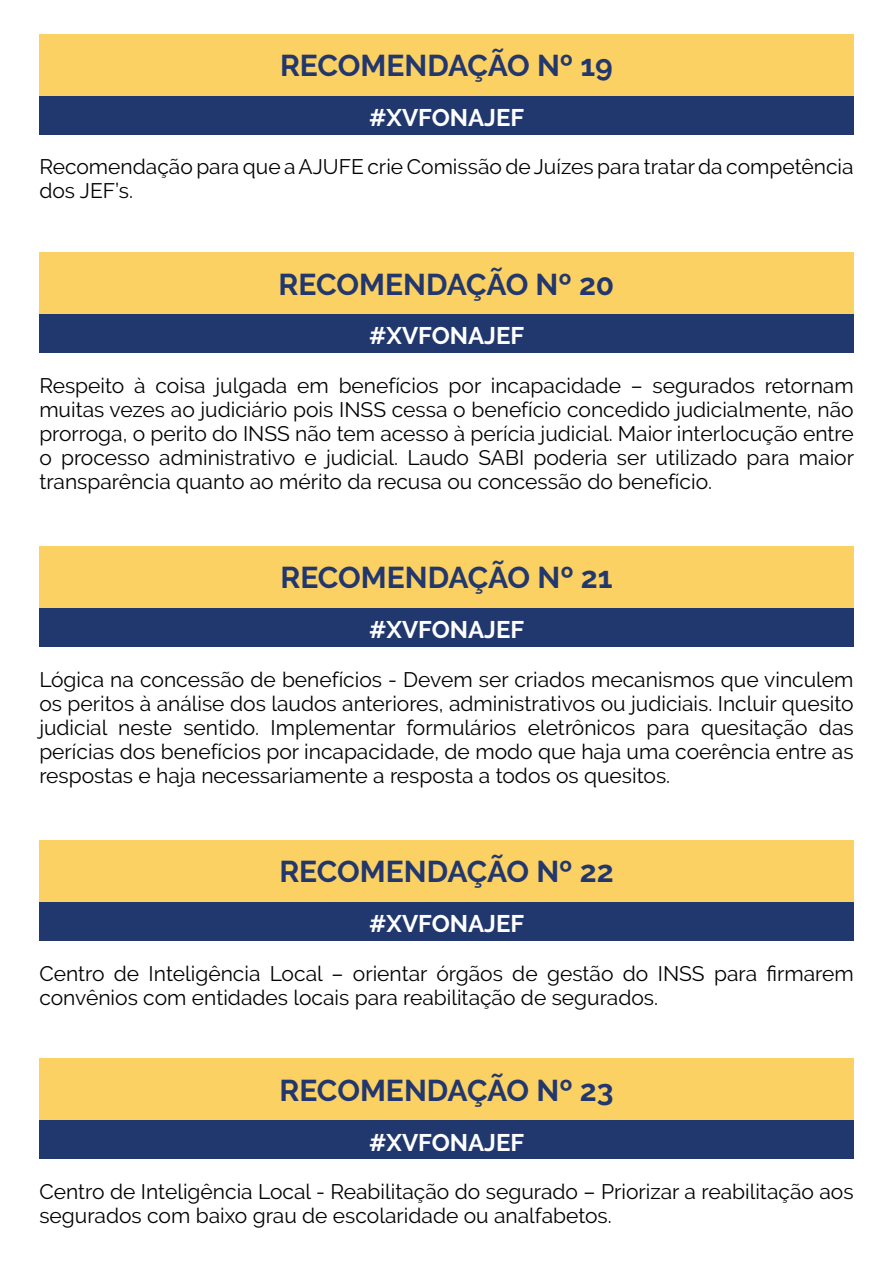
<style>
.page{position:relative;width:893px;height:1263px;background:#fff}
.page>*{position:absolute;margin:0;border:0;box-sizing:border-box;transform-origin:0 0}
.t1{font:700 30px "Raleway";color:#22376d}
.t2{font:700 24px "Raleway";color:#fff}
.t3{font:21px/24px "Raleway";color:#020203}
</style>
<div class="page">
<div style="left:39px;top:34px;width:815px;height:62px;background:#fcd163"></div>
<div style="left:39px;top:252px;width:815px;height:62px;background:#fcd163"></div>
<div style="left:39px;top:546px;width:815px;height:62px;background:#fcd163"></div>
<div style="left:39px;top:840px;width:815px;height:62px;background:#fcd163"></div>
<div style="left:39px;top:1059px;width:815px;height:61px;background:#fcd163"></div>
<div style="left:39px;top:96px;width:815px;height:39px;background:#21386e"></div>
<div style="left:39px;top:314px;width:815px;height:39px;background:#21386e"></div>
<div style="left:39px;top:608px;width:815px;height:39px;background:#21386e"></div>
<div style="left:39px;top:902px;width:815px;height:39px;background:#21386e"></div>
<div style="left:39px;top:1120px;width:815px;height:39px;background:#21386e"></div>
<h1 class="t1" style="left:280px;top:48px;width:334px">RECOMENDAÇÃO Nº 19</h1>
<p class="t2" style="left:369px;top:104px;width:156px">#XVFONAJEF</p>
<p class="t3" style="left:39px;top:155px;width:816px">Recomendação para que a AJUFE crie Comissão de Juízes para tratar da competência dos JEF’s.</p>
<h1 class="t1" style="left:279px;top:267px;width:337px">RECOMENDAÇÃO Nº 20</h1>
<p class="t2" style="left:369px;top:322px;width:156px">#XVFONAJEF</p>
<p class="t3" style="left:39px;top:373px;width:816px;text-align:justify">Respeito à coisa julgada em benefícios por incapacidade – segurados retornam muitas vezes ao judiciário pois INSS cessa o benefício concedido judicialmente, não prorroga, o perito do INSS não tem acesso à perícia judicial. Maior interlocução entre o processo administrativo e judicial. Laudo SABI poderia ser utilizado para maior transparência quanto ao mérito da recusa ou concessão do benefício.</p>
<h1 class="t1" style="left:280px;top:561px;width:334px">RECOMENDAÇÃO Nº 21</h1>
<p class="t2" style="left:369px;top:616px;width:156px">#XVFONAJEF</p>
<p class="t3" style="left:39px;top:667px;width:816px;text-align:justify">Lógica na concessão de benefícios - Devem ser criados mecanismos que vinculem os peritos à análise dos laudos anteriores, administrativos ou judiciais. Incluir quesito judicial neste sentido. Implementar formulários eletrônicos para quesitação das perícias dos benefícios por incapacidade, de modo que haja uma coerência entre as respostas e haja necessariamente a resposta a todos os quesitos.</p>
<h1 class="t1" style="left:279px;top:855px;width:336px">RECOMENDAÇÃO Nº 22</h1>
<p class="t2" style="left:369px;top:910px;width:156px">#XVFONAJEF</p>
<p class="t3" style="left:39px;top:961px;width:816px">Centro de Inteligência Local – orientar órgãos de gestão do INSS para firmarem convênios com entidades locais para reabilitação de segurados.</p>
<h1 class="t1" style="left:279px;top:1073px;width:336px">RECOMENDAÇÃO Nº 23</h1>
<p class="t2" style="left:369px;top:1128px;width:156px">#XVFONAJEF</p>
<p class="t3" style="left:39px;top:1179px;width:816px">Centro de Inteligência Local - Reabilitação do segurado – Priorizar a reabilitação aos segurados com baixo grau de escolaridade ou analfabetos.</p>
</div>
